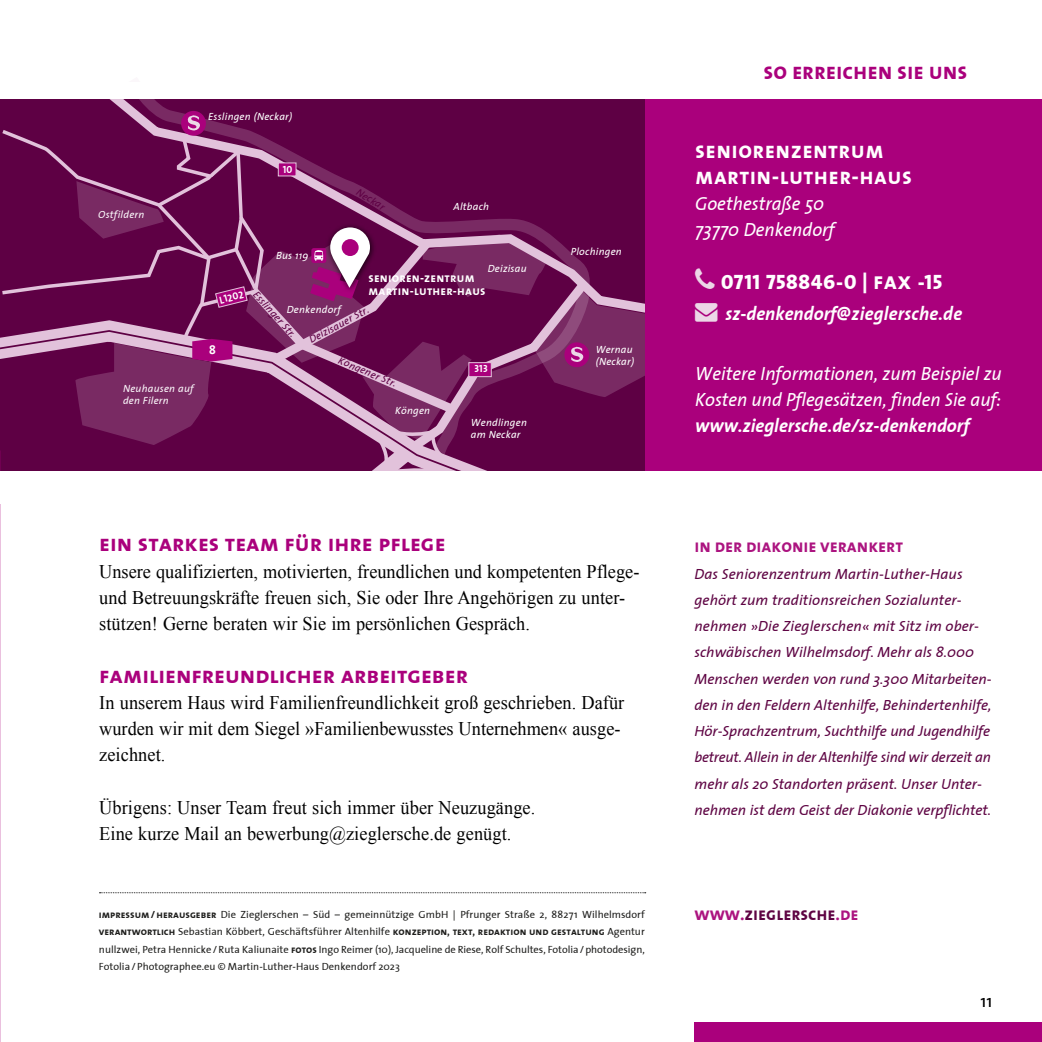
<style>
.page{position:relative;width:1042px;height:1042px;background:#fff}
.page>*{position:absolute;margin:0;border:0;box-sizing:border-box;transform-origin:0 0}
.t1{font:23.62px "The Sans Bold Caps";color:#aa007c}
.t2{font:23.62px/26.2px "The Sans Bold Caps";letter-spacing:.02em;color:#fff;scale:.95 1}
.t3{font:23.62px "The Sans Bold Caps";color:#aa007c;scale:.95 1}
.t4{font:21px "The Sans Extra Bold Caps";letter-spacing:.02em;color:#fff}
.t5{font:19.25px/26.2px "Times New Roman";letter-spacing:.005em;color:#000;scale:.95 1}
.t6{font:italic 19.25px/26.2px "The Sans";color:#fff;scale:.95 1}
.t7{font:italic 700 19.25px "The Sans";color:#fff;scale:.95 1}
.t8{font:18.38px "The Sans Bold Caps";color:#ac1480;scale:.95 1}
.t9{font:18.38px "The Sans Bold Caps";color:#5e0443;scale:.95 1}
.t10{font:17.5px "The Sans";color:#000}
.t11{font:italic 14.88px/26.2px "The Sans";color:#5e0443}
.t12{font:12.78px/13.1px "The Sans Bold Caps";letter-spacing:.02em;color:#fff;scale:.95 1}
.t13{font:10.5px/17.5px "The Sans";letter-spacing:.005em;color:#1d1d1b}
.t14{font:italic 10.5px/12.2px "The Sans";letter-spacing:.02em;color:#fff}
.t15{font:10.5px "The Sans Bold Caps";color:#1d1d1b}
.t16{font:italic 10.5px "The Sans";color:#5e0044}
.t17{font:10.5px "The Sans Bold Caps";color:#fff;scale:.95 1}
.s1{font-family:"The Sans Bold Caps"}
.s2{font-family:"The Sans"}
.s3{font-family:"The Sans Bold Caps";font-size:24.5px}
.s4{color:#ecd7e7}
.s5{color:#ac1480}
</style>
<div class="page">
<div style="left:694px;top:1022px;width:348px;height:20px;background:#aa007c"></div>
<svg style="left:99px;top:892px;width:547px;height:1px"></svg>
<div style="left:97px;top:99px;width:548px;height:14px;background:#5e0044"></div>
<div style="left:181px;top:111px;width:25px;height:25px;background:#aa007c;border-radius:50%"></div>
<div style="left:645px;top:99px;width:397px;height:372px;background:#aa007c"></div>
<img style="left:0;top:99px;width:1px;height:372px">
<svg style="left:0;top:113px;width:645px;height:399px;background:#75215e"></svg>
<div style="left:0;top:471px;width:1042px;height:33px;background:#fff"></div>
<p class="t14" style="left:208px;top:110px;width:86px">Esslingen (Neckar)</p>
<p class="t14" style="left:98px;top:208px;width:48px">Ostfildern</p>
<p class="t14" style="left:123px;top:382px;width:72px">Neuhausen auf den Filern</p>
<p class="t17" style="left:283px;top:161px;width:12px">10</p>
<p class="t16" style="left:362px;top:183px;width:33px;rotate:32deg">Neckar</p>
<p class="t14" style="left:453px;top:200px;width:37px">Altbach</p>
<p class="t17" style="left:218px;top:291px;width:27px;rotate:-14deg">L1202</p>
<p class="t12" style="left:209px;top:342px;width:9px">8</p>
<p class="t14" style="left:276px;top:249px;width:34px">Bus 119</p>
<p class="t14" style="left:488px;top:262px;width:40px">Deizisau</p>
<p class="t12" style="left:368px;top:271px;width:125px">senioren-zentrum martin-luther-haus</p>
<p class="t16" style="left:262px;top:286px;width:60px;rotate:48deg">Esslinger Str.</p>
<p class="t14" style="left:287px;top:303px;width:56px">Denkendorf</p>
<p class="t16" style="left:306px;top:332px;width:68px;rotate:-28deg">Deizisauer Str.</p>
<p class="t16" style="left:342px;top:352px;width:64px;rotate:23deg">Köngener Str.</p>
<p class="t14" style="left:395px;top:404px;width:36px">Köngen</p>
<p class="t17" style="left:474px;top:360px;width:16px">313</p>
<p class="t14" style="left:471px;top:416px;width:58px">Wendlingen am Neckar</p>
<p class="t14" style="left:571px;top:245px;width:52px">Plochingen</p>
<p class="t14" style="left:596px;top:343px;width:40px">Wernau (Neckar)</p>
<h1 class="t1" style="left:99px;top:523px;width:348px">ein starkes team für ihre pflege</h1>
<p class="t5" style="left:99px;top:558px;width:570px">Unsere qualifizierten, motivierten, freundlichen und kompetenten Pflege&shy;und Betreuungskräfte freuen sich, Sie oder Ihre Angehörigen zu unter&shy;stützen! Gerne beraten wir Sie im persönlichen Gespräch.</p>
<h1 class="t1" style="left:99px;top:655px;width:370px">familienfreundlicher arbeitgeber</h1>
<p class="t5" style="left:99px;top:689px;width:554px">In unserem Haus wird Familienfreundlichkeit groß geschrieben. Dafür wurden wir mit dem Siegel »Familienbewusstes Unternehmen« ausge&shy;zeichnet.</p>
<p class="t5" style="left:99px;top:794px;width:461px">Übrigens: Unser Team freut sich immer über Neuzugänge.<br>Eine kurze Mail an bewerbung@zieglersche.de genügt.</p>
<p class="t13" style="left:99px;top:905px;width:547px"><span class="s1">impressum / herausgeber</span> Die Zieglerschen – Süd – gemeinnützige GmbH | Pfrunger Straße 2, 88271 Wilhelmsdorf</p>
<p class="t15" style="left:99px;top:923px;width:547px">verantwortlich <span class="s2">Sebastian Köbbert, Geschäftsführer Altenhilfe</span> konzeption, text, redaktion und gestaltung <span class="s2">Agentur</span></p>
<p class="t13" style="left:99px;top:940px;width:547px">nullzwei, Petra Hennicke / Ruta Kaliunaite <span class="s1">fotos</span> Ingo Reimer (10), Jacqueline de Riese, Rolf Schultes, Fotolia / photodesign,<br>Fotolia / Photographee.eu © Martin-Luther-Haus Denkendorf 2023</p>
<h1 class="t3" style="left:763px;top:51px;width:216px">so erreichen sie uns</h1>
<h1 class="t2" style="left:695px;top:136px;width:230px">seniorenzentrum martin-luther-haus</h1>
<p class="t6" style="left:695px;top:190px;width:148px">Goethestraße 50<br>73770 Denkendorf</p>
<h2 class="t4" style="left:721px;top:264px;width:223px">0711 758846-0 | <span class="s3">fax</span> -15</h2>
<p class="t7" style="left:695px;top:298px;width:282px"><span class="s4">→</span> sz-denkendorf@zieglersche.de</p>
<p class="t6" style="left:695px;top:360px;width:324px">Weitere Informationen, zum Beispiel zu<br>Kosten und Pflegesätzen, finden Sie auf:</p>
<p class="t7" style="left:695px;top:410px;width:290px">www.zieglersche.de/sz-denkendorf</p>
<p class="t8" style="left:694px;top:531px;width:221px">in der diakonie verankert</p>
<p class="t11" style="left:694px;top:560px;width:299px">Das Seniorenzentrum Martin-Luther-Haus gehört zum traditionsreichen Sozialunter&shy;nehmen »Die Zieglerschen« mit Sitz im ober&shy;schwäbischen Wilhelmsdorf. Mehr als 8.000<br>Menschen werden von rund 3.300 Mitarbeiten&shy;den in den Feldern Altenhilfe, Behindertenhilfe, Hör-Sprachzentrum, Suchthilfe und Jugendhilfe betreut. Allein in der Altenhilfe sind wir derzeit an mehr als 20 Standorten präsent. Unser Unter&shy;nehmen ist dem Geist der Diakonie verpflichtet.</p>
<p class="t9" style="left:694px;top:898px;width:174px"><span class="s5">www.</span>zieglersche<span class="s5">.de</span></p>
<p class="t10" style="left:980px;top:986px;width:13px">11</p>
</div>
